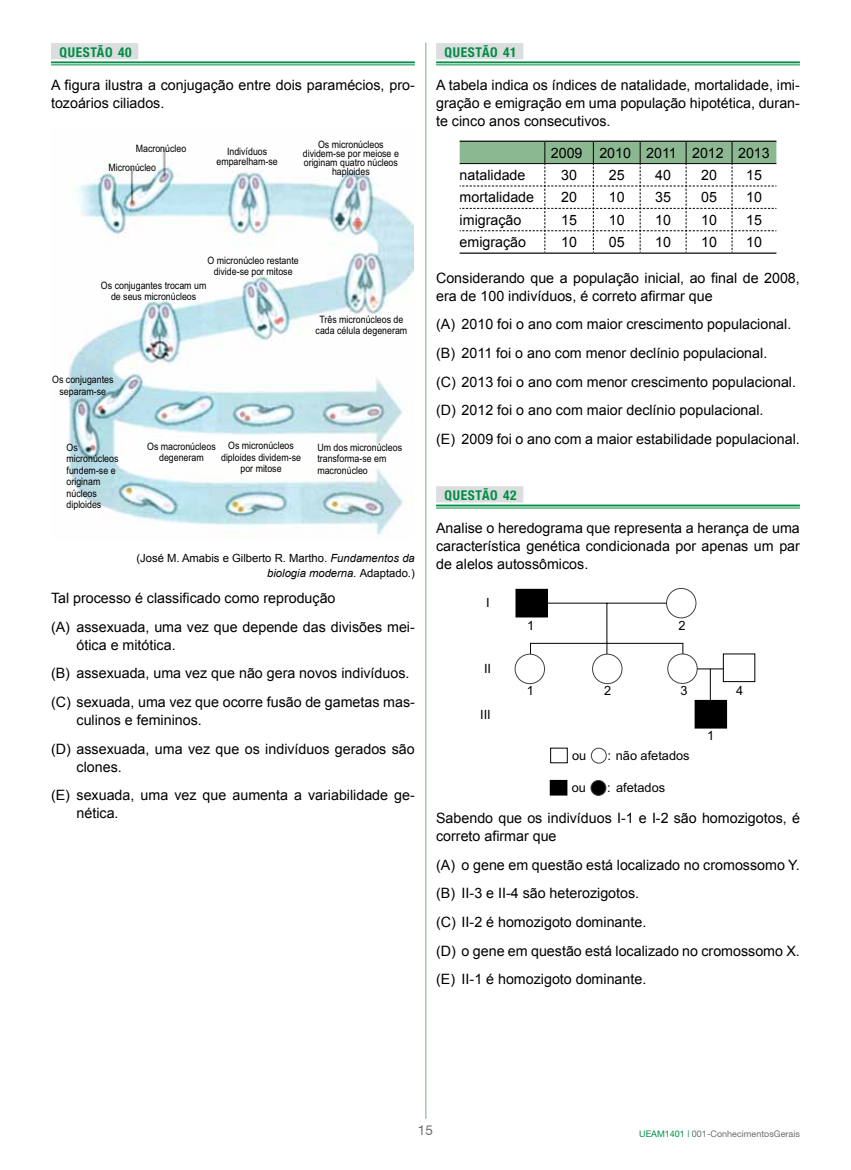
<style>
.page{position:relative;width:851px;height:1170px;background:#fff}
.page>*{position:absolute;margin:0;border:0;box-sizing:border-box;transform-origin:0 0}
.t1{font:14.25px/28.7px "Arial";color:#000}
.t2{font:700 condensed 13.5px "Helvetica Neue LT Std";letter-spacing:.05em;color:#008e47}
.t3{font:13.5px "Helvetica 55 Roman";color:#6d6e71}
.t4{font:12.75px "Arial";color:#000}
.t5{font:11.25px/15px "Arial";color:#000;text-align:right}
.t6{font:10.2px/11.4px "Arial";color:#000;text-align:center;scale:.87 1}
.t7{font:9px "Helvetica 55 Roman";color:#6d6e71}
.s1{font-style:italic}
.s2{color:#008e47}
</style>
<div class="page">
<hr style="left:425px;top:43px;width:1px;height:1075px;background:#78ae80">
<div style="left:436px;top:43px;width:87px;height:16px;background:#dcddde"></div>
<hr style="left:436px;top:61px;width:363px;height:2px;background:#008e47">
<hr style="left:436px;top:65px;width:363px;height:1px;background:#008e47">
<div style="left:436px;top:486px;width:87px;height:16px;background:#dcddde"></div>
<hr style="left:436px;top:504px;width:363px;height:2px;background:#008e47">
<hr style="left:436px;top:507px;width:363px;height:1px;background:#008e47">
<hr style="left:459px;top:252px;width:85px;height:2px;background:#000">
<hr style="left:544px;top:252px;width:49px;height:2px;background:#000">
<hr style="left:593px;top:252px;width:47px;height:2px;background:#000">
<hr style="left:640px;top:252px;width:46px;height:2px;background:#000">
<hr style="left:686px;top:252px;width:46px;height:2px;background:#000">
<hr style="left:732px;top:252px;width:44px;height:2px;background:#000">
<svg style="left:459px;top:141px;width:317px;height:111px"></svg>
<hr style="left:459px;top:163px;width:85px;height:1px;background:#000">
<hr style="left:544px;top:163px;width:49px;height:1px;background:#000">
<hr style="left:593px;top:163px;width:47px;height:1px;background:#000">
<hr style="left:640px;top:163px;width:46px;height:1px;background:#000">
<hr style="left:686px;top:163px;width:46px;height:1px;background:#000">
<hr style="left:732px;top:163px;width:44px;height:1px;background:#000">
<div style="left:722px;top:653px;width:33px;height:29px;border:1px solid #000"></div>
<div style="left:695px;top:700px;width:31px;height:28px;background:#000"></div>
<div style="left:694px;top:700px;width:32px;height:28px;border:1px solid #000"></div>
<svg style="left:514px;top:587px;width:210px;height:114px"></svg>
<div style="left:592px;top:654px;width:30px;height:29px;background:#fff;border-radius:50%"></div>
<div style="left:592px;top:653px;width:30px;height:31px;border:1px solid #414042;border-radius:50%"></div>
<div style="left:550px;top:747px;width:17px;height:16px;border:1px solid #000"></div>
<div style="left:591px;top:747px;width:15px;height:16px;border:1px solid #414042;border-radius:50%"></div>
<div style="left:550px;top:780px;width:17px;height:15px;background:#000"></div>
<div style="left:549px;top:780px;width:18px;height:15px;border:1px solid #000"></div>
<div style="left:591px;top:780px;width:14px;height:15px;background:#000;border-radius:50%"></div>
<div style="left:590px;top:780px;width:16px;height:15px;border:1px solid #414042;border-radius:50%"></div>
<div style="left:51px;top:43px;width:87px;height:16px;background:#dcddde"></div>
<hr style="left:51px;top:61px;width:364px;height:2px;background:#008e47">
<hr style="left:51px;top:65px;width:364px;height:1px;background:#008e47">
<img style="left:68px;top:148px;width:345px;height:392px">
<p class="t2" style="left:60px;top:44px;width:74px">QUESTÃO 40</p>
<p class="t1" style="left:51px;top:76px;width:365px;line-height:18px">A figura ilustra a conjugação entre dois paramécios, pro&shy;tozoários ciliados.</p>
<p class="t6" style="left:108px;top:140px;width:91px;line-height:18.6px;text-align:left;text-indent:27px">Macronúcleo<br>Micronúcleo</p>
<p class="t6" style="left:216px;top:148px;width:72px;line-height:9.1px">Indivíduos emparelham-se</p>
<p class="t6" style="left:303px;top:140px;width:112px;line-height:9.1px">Os micronúcleos dividem-se por meiose e originam quatro núcleos haploides</p>
<p class="t6" style="left:207px;top:255px;width:106px">O micronúcleo restante divide-se por mitose</p>
<p class="t6" style="left:101px;top:280px;width:123px">Os conjugantes trocam um de seus micronúcleos</p>
<p class="t6" style="left:52px;top:375px;width:72px">Os conjugantes separam-se</p>
<p class="t6" style="left:315px;top:314px;width:107px">Três micronúcleos de cada célula degeneram</p>
<p class="t6" style="left:67px;top:442px;width:61px;text-align:left">Os micronúcleos fundem-se e originam núcleos diploides</p>
<p class="t6" style="left:147px;top:441px;width:80px">Os macronúcleos degeneram</p>
<p class="t6" style="left:221px;top:441px;width:93px">Os micronúcleos diploides dividem-se por mitose</p>
<p class="t6" style="left:317px;top:442px;width:99px;text-align:left">Um dos micronúcleos transforma-se em macronúcleo</p>
<p class="t5" style="left:136px;top:550px;width:280px">(José M. Amabis e Gilberto R. Martho. <span class="s1">Fundamentos da biologia moderna.</span> Adaptado.)</p>
<p class="t1" style="left:51px;top:584px;width:365px">Tal processo é classificado como reprodução<br>(A) assexuada, uma vez que depende das divisões mei-</p>
<p class="t1" style="left:51px;top:630px;width:365px;text-indent:26px">ótica e mitótica.<br>(B) assexuada, uma vez que não gera novos indivíduos. (C) sexuada, uma vez que ocorre fusão de gametas mas-</p>
<p class="t1" style="left:51px;top:705px;width:365px;text-indent:26px">culinos e femininos.<br>(D) assexuada, uma vez que os indivíduos gerados são</p>
<p class="t1" style="left:51px;top:752px;width:365px;text-indent:26px">clones.<br>(E) sexuada, uma vez que aumenta a variabilidade ge-</p>
<p class="t1" style="left:77px;top:799px;width:43px">nética.</p>
<p class="t2" style="left:444px;top:44px;width:74px">QUESTÃO 41</p>
<p class="t1" style="left:436px;top:76px;width:365px;line-height:18px;text-align:justify">A tabela indica os índices de natalidade, mortalidade, imi&shy;gração e emigração em uma população hipotética, duran&shy;te cinco anos consecutivos.</p>
<p class="t1" style="left:550px;top:138px;width:220px">2009 2010 2011 2012 2013</p>
<p class="t1" style="left:459px;top:161px;width:67px">natalidade</p>
<p class="t1" style="left:561px;top:161px;width:17px">30</p>
<p class="t1" style="left:608px;top:161px;width:17px">25</p>
<p class="t1" style="left:655px;top:161px;width:17px">40</p>
<p class="t1" style="left:701px;top:161px;width:17px">20</p>
<p class="t1" style="left:746px;top:161px;width:17px">15</p>
<p class="t1" style="left:459px;top:183px;width:76px">mortalidade</p>
<p class="t1" style="left:561px;top:183px;width:17px">20</p>
<p class="t1" style="left:608px;top:183px;width:17px">10</p>
<p class="t1" style="left:655px;top:183px;width:17px">35</p>
<p class="t1" style="left:701px;top:183px;width:17px">05</p>
<p class="t1" style="left:746px;top:183px;width:17px">10</p>
<p class="t1" style="left:459px;top:205px;width:63px">imigração</p>
<p class="t1" style="left:561px;top:205px;width:17px">15</p>
<p class="t1" style="left:608px;top:205px;width:17px">10</p>
<p class="t1" style="left:655px;top:205px;width:17px">10</p>
<p class="t1" style="left:701px;top:205px;width:17px">10</p>
<p class="t1" style="left:746px;top:205px;width:17px">15</p>
<p class="t1" style="left:459px;top:228px;width:68px">emigração</p>
<p class="t1" style="left:561px;top:228px;width:17px">10</p>
<p class="t1" style="left:608px;top:228px;width:17px">05</p>
<p class="t1" style="left:655px;top:228px;width:17px">10</p>
<p class="t1" style="left:701px;top:228px;width:17px">10</p>
<p class="t1" style="left:746px;top:228px;width:17px">10</p>
<p class="t1" style="left:436px;top:269px;width:365px;line-height:18px">Considerando que a população inicial, ao final de 2008, era de 100 indivíduos, é correto afirmar que</p>
<p class="t1" style="left:436px;top:310px;width:365px">(A) 2010 foi o ano com maior crescimento populacional. (B) 2011 foi o ano com menor declínio populacional.<br>(C) 2013 foi o ano com menor crescimento populacional. (D) 2012 foi o ano com maior declínio populacional.<br>(E) 2009 foi o ano com a maior estabilidade populacional.</p>
<p class="t2" style="left:444px;top:487px;width:74px">QUESTÃO 42</p>
<p class="t1" style="left:436px;top:519px;width:365px;line-height:18px;text-align:justify">Analise o heredograma que representa a herança de uma característica genética condicionada por apenas um par de alelos autossômicos.</p>
<p class="t4" style="left:486px;top:597px;width:5px">I</p>
<p class="t4" style="left:484px;top:663px;width:9px">II</p>
<p class="t4" style="left:480px;top:709px;width:12px">III</p>
<p class="t4" style="left:527px;top:620px;width:9px">1</p>
<p class="t4" style="left:526px;top:685px;width:9px">1</p>
<p class="t4" style="left:678px;top:620px;width:9px">2</p>
<p class="t4" style="left:604px;top:686px;width:9px">2</p>
<p class="t4" style="left:680px;top:686px;width:9px">3</p>
<p class="t4" style="left:735px;top:686px;width:9px">4</p>
<p class="t4" style="left:707px;top:730px;width:9px">1</p>
<p class="t4" style="left:572px;top:750px;width:16px">ou</p>
<p class="t4" style="left:607px;top:750px;width:84px">: não afetados</p>
<p class="t4" style="left:571px;top:782px;width:16px">ou</p>
<p class="t4" style="left:607px;top:782px;width:59px">: afetados</p>
<p class="t1" style="left:436px;top:809px;width:365px;line-height:18px">Sabendo que os indivíduos I-1 e I-2 são homozigotos, é correto afirmar que</p>
<p class="t1" style="left:436px;top:850px;width:365px">(A) o gene em questão está localizado no cromossomo Y. (B) II-3 e II-4 são heterozigotos.<br>(C) II-2 é homozigoto dominante.<br>(D) o gene em questão está localizado no cromossomo X. (E) II-1 é homozigoto dominante.</p>
<p class="t3" style="left:418px;top:1122px;width:17px">15</p>
<p class="t7" style="left:639px;top:1128px;width:162px"><span class="s2">UEAM1401 |</span> 001-ConhecimentosGerais</p>
</div>
